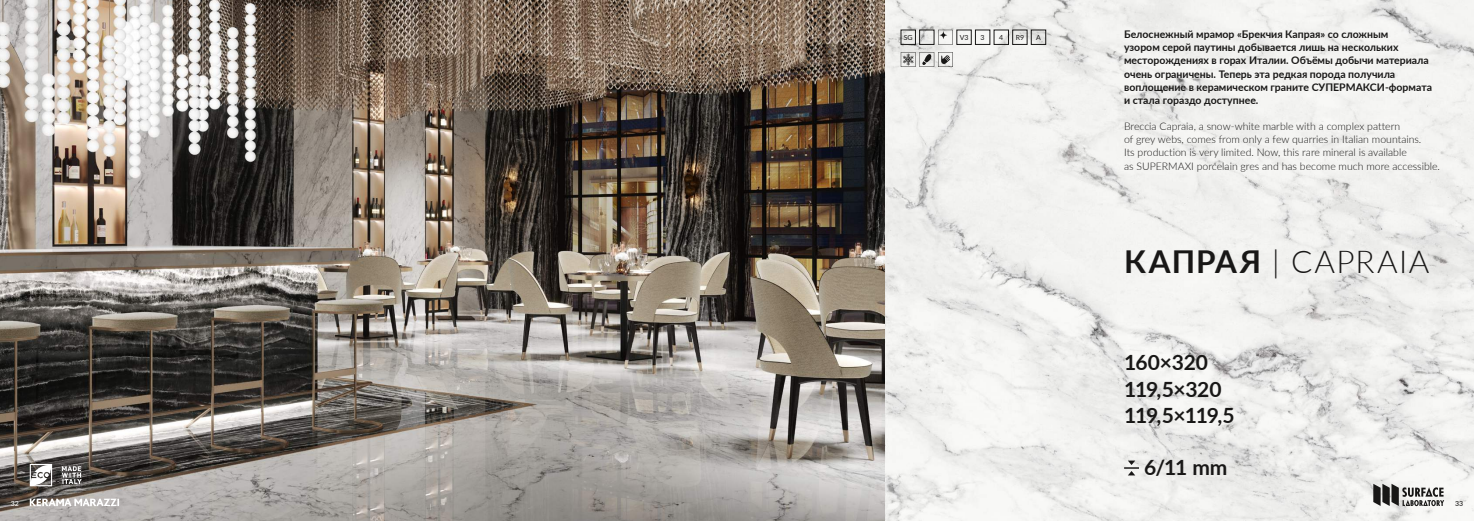
<style>
.page{position:relative;width:1474px;height:521px;background:#fff}
.page>*{position:absolute;margin:0;border:0;box-sizing:border-box;transform-origin:0 0}
.t1{font:300 31.5px "Lato";letter-spacing:.04em;color:#181716}
.t2{font:700 21px/26.2px "Lato";letter-spacing:-.045em;color:#181716}
.t3{font:700 10.5px/13.1px "Lato";color:#181716}
.t4{font:300 10.5px/13.1px "Lato";color:#181716}
.t5{font:7px "Lato";color:#181716}
.t6{font:500 7px "Lato";color:#fff}
.t7{font:500 7px "Lato";color:#181716}
.s1{font-weight:700}
</style>
<div class="page">
<img style="left:0;top:0;width:1473px;height:521px">
<svg style="left:938px;top:30px;width:14px;height:15px"></svg>
<svg style="left:900px;top:52px;width:52px;height:15px"></svg>
<div style="left:975px;top:30px;width:15px;height:15px;border:1px solid #181716"></div>
<div style="left:919px;top:30px;width:15px;height:15px;border:1px solid #181716"></div>
<div style="left:1012px;top:30px;width:15px;height:15px;border:1px solid #181716"></div>
<div style="left:1031px;top:30px;width:14px;height:15px;border:1px solid #181716"></div>
<svg style="left:1124px;top:460px;width:14px;height:15px"></svg>
<svg style="left:30px;top:464px;width:22px;height:22px"></svg>
<svg style="left:61px;top:464px;width:21px;height:22px"></svg>
<svg style="left:1373px;top:484px;width:71px;height:22px"></svg>
<svg style="left:30px;top:499px;width:89px;height:7px"></svg>
<p class="t5" style="left:903px;top:32px;width:10px">SG</p>
<p class="t5" style="left:959px;top:32px;width:10px">V3</p>
<p class="t5" style="left:980px;top:32px;width:6px">3</p>
<p class="t5" style="left:999px;top:32px;width:6px">4</p>
<p class="t5" style="left:1015px;top:32px;width:10px">R9</p>
<p class="t5" style="left:1036px;top:32px;width:6px">A</p>
<p class="t3" style="left:1124px;top:27px;width:309px">Белоснежный мрамор «Брекчия Капрая» со сложным<br>узором серой паутины добывается лишь на нескольких месторождениях в горах Италии. Объёмы добычи материала очень ограничены. Теперь эта редкая порода получила воплощение в керамическом граните СУПЕРМАКСИ-формата и стала гораздо доступнее.</p>
<p class="t4" style="left:1124px;top:119px;width:317px">Breccia Capraia, a snow-white marble with a complex pattern<br>of grey webs, comes from only a few quarries in Italian mountains.<br>Its production is very limited. Now, this rare mineral is available<br>as SUPERMAXI porcelain gres and has become much more accessible.</p>
<h1 class="t1" style="left:1124px;top:240px;width:307px"><span class="s1">КАПРАЯ</span> | CAPRAIA</h1>
<h2 class="t2" style="left:1124px;top:349px;width:112px">160×320<br>119,5×320<br>119,5×119,5</h2>
<h2 class="t2" style="left:1144px;top:454px;width:85px">6/11 mm</h2>
<p class="t6" style="left:11px;top:498px;width:9px">32</p>
<p class="t7" style="left:1454px;top:498px;width:10px">33</p>
</div>
